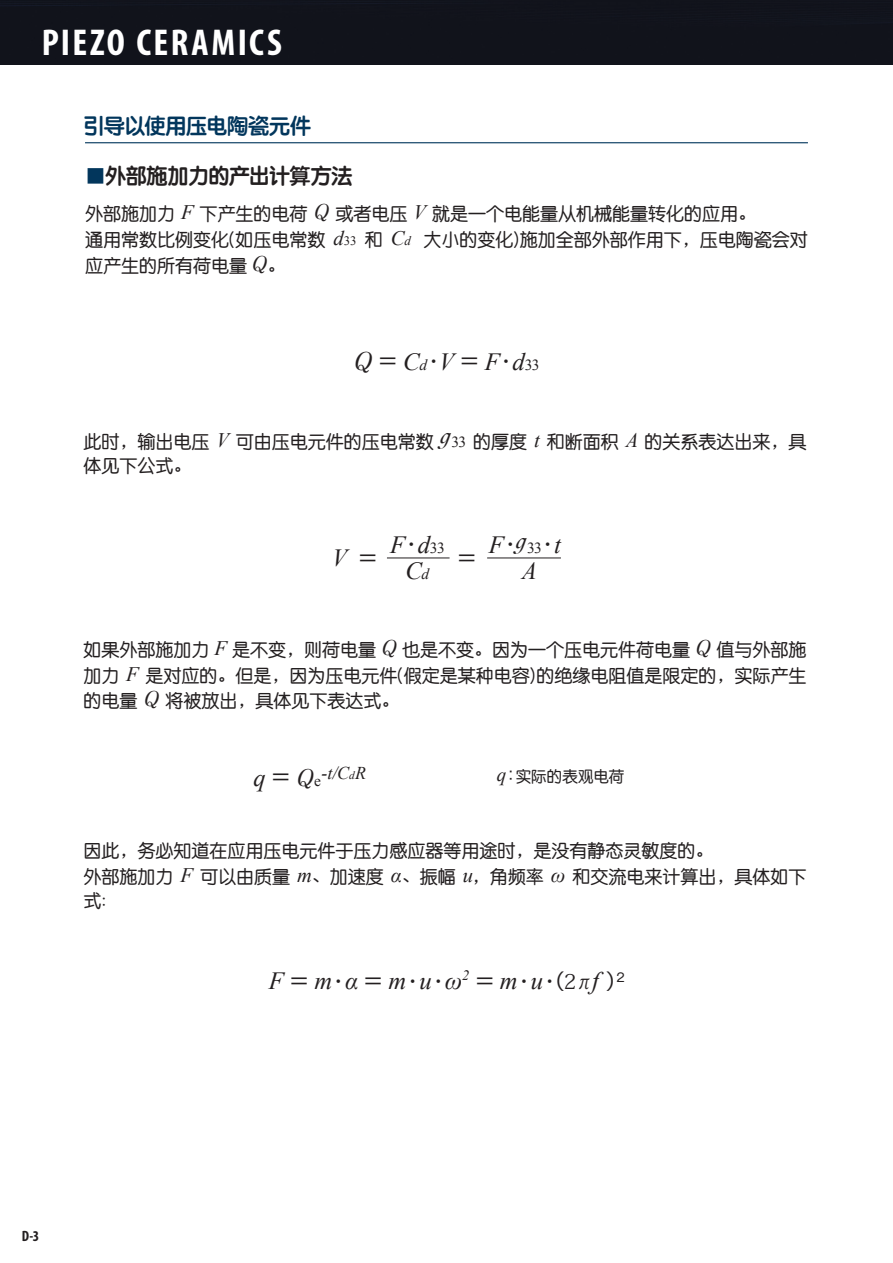
<style>
.page{position:relative;width:893px;height:1263px;background:#fff}
.page>*{position:absolute;margin:0;border:0;box-sizing:border-box;transform-origin:0 0}
.t1{font:700 condensed 37.5px "Myriad Pro";letter-spacing:.065em;color:#fff}
.t2{font:italic 24.75px "Times New Roman";color:#231f20}
.t3{font:21px "ST Yuanti SC Bold";letter-spacing:-.02em;color:#231f20}
.t4{font:21px "ST Yuanti SC Bold";letter-spacing:-.01em;color:#02365c}
.t5{font:20.55px "Gothic MB101 Pro";color:#231f20}
.t6{font:18px/25.7px "ST Yuanti SC Regular";color:#231f20}
.t7{font:italic 18px "Times New Roman";color:#231f20}
.t8{font:15.45px "ST Yuanti SC Regular";letter-spacing:.005em;color:#231f20}
.t9{font:700 condensed 15px "Myriad Pro";color:#231f20}
.s1{color:#02365c}
.s2{font-family:"Times New Roman";font-style:italic;font-size:20.55px}
.s3{font-family:"MOG Century Old";font-style:italic;font-size:20.55px}
.s4{font-family:"Times New Roman";font-size:12.9px}
.s5{font-family:"Times New Roman";font-style:italic;font-size:12.9px}
.s6{font-family:"MOG Century Old"}
.s7{font-family:"Gothic MB101 Pro";font-style:normal;font-size:20.55px}
.s8{font-size:15.45px}
.s9{font-family:"Shin Go Pro";font-style:normal;font-size:20.55px}
.s10{font-style:normal;font-size:15.45px}
.s11{font-family:"Times New Roman";font-size:15.45px}
.s12{font-size:24.75px}
.s13{font-family:"MOG Century Old";font-size:23.1px}
.s14{font-size:11.25px}
.s15{font-family:"Times New Roman";font-style:italic;font-size:19.35px}
.s16{font-family:"Shin Go Pro"}
.s17{font-family:"Koz Min Pr 6 N";font-style:normal;font-size:20.55px}
</style>
<div class="page">
<div style="left:0;top:0;width:893px;height:65px;background:#11131b"></div>
<hr style="left:387px;top:558px;width:63px;height:1px;background:#231f20">
<hr style="left:487px;top:558px;width:74px;height:1px;background:#231f20">
<hr style="left:85px;top:142px;width:723px;height:1px;background:#02365c">
<h1 class="t1" style="left:42px;top:19px;width:242px">PIEZO CERAMICS</h1>
<p class="t4" style="left:83px;top:110px;width:229px">引导以使用压电陶瓷元件</p>
<p class="t3" style="left:85px;top:160px;width:269px"><span class="s1">■</span>外部施加力的产出计算方法</p>
<p class="t6" style="left:85px;top:200px;width:724px">外部施加力 <span class="s2">F</span> 下产生的电荷 <span class="s3">Q</span> 或者电压 <span class="s2">V</span> 就是一个电能量从机械能量转化的应用。<br>通用常数比例变化(如压电常数 <span class="s2">d</span><span class="s4">33</span> 和 <span class="s2">C</span><span class="s5">d</span> 大小的变化)施加全部外部作用下，压电陶瓷会对应产生的所有荷电量 <span class="s3">Q</span>。</p>
<h2 class="t2" style="left:353px;top:345px;width:188px"><span class="s6">Q</span> <span class="s7">=</span> C<span class="s8">d</span><span class="s9">・</span>V <span class="s7">=</span> F<span class="s9">・</span>d<span class="s10">33</span></h2>
<p class="t6" style="left:83px;top:429px;width:724px;line-height:24px">此时，输出电压 <span class="s2">V</span> 可由压电元件的压电常数 <sup>g</sup><span class="s11">33</span> 的厚度 <span class="s2">t</span> 和断面积 <span class="s2">A</span> 的关系表达出来，具体见下公式。</p>
<h2 class="t2" style="left:332px;top:540px;width:46px">V <span class="s7">=</span></h2>
<h2 class="t2" style="left:390px;top:528px;width:56px">F<span class="s9">・</span>d<span class="s10">33</span></h2>
<p class="t5" style="left:458px;top:541px;width:18px">=</p>
<h2 class="t2" style="left:489px;top:528px;width:73px">F<span class="s9">・</span><sup>g</sup><span class="s10">33</span><span class="s9">・</span>t</h2>
<p class="t6" style="left:83px;top:636px;width:724px;text-align:justify">如果外部施加力 <span class="s2">F</span> 是不变，则荷电量 <span class="s3">Q</span> 也是不变。因为一个压电元件荷电量 <span class="s3">Q</span> 值与外部施加力 <span class="s2">F</span> 是对应的。但是，因为压电元件(假定是某种电容)的绝缘电阻值是限定的，实际产生的电量 <span class="s3">Q</span> 将被放出，具体见下表达式。</p>
<p class="t7" style="left:253px;top:761px;width:114px"><span class="s12">q</span> <span class="s7">=</span> <span class="s13">Q</span><sub>e</sub>-t/C<span class="s14">d</span>R</p>
<p class="t8" style="left:497px;top:764px;width:129px"><span class="s15">q</span><span class="s16">：</span>实际的表观电荷</p>
<p class="t6" style="left:83px;top:837px;width:724px">因此，务必知道在应用压电元件于压力感应器等用途时，是没有静态灵敏度的。<br>外部施加力 <span class="s2">F</span> 可以由质量 <span class="s2">m</span>、加速度 <span class="s2">α</span>、振幅 <span class="s2">u</span>，角频率 <span class="s2">ω</span> 和交流电来计算出，具体如下</p>
<p class="t6" style="left:83px;top:886px;width:25px">式:</p>
<p class="t9" style="left:22px;top:1227px;width:19px">D-3</p>
<h2 class="t2" style="left:269px;top:963px;width:359px">F <span class="s7">=</span> m<span class="s9">・</span>α <span class="s7">=</span> m<span class="s9">・</span>u<span class="s9">・</span>ω<sup>2</sup> <span class="s7">=</span> m<span class="s9">・</span>u<span class="s9">・（</span><span class="s17">2π</span>f <span class="s9">）</span><sup>2</sup></h2>
</div>
